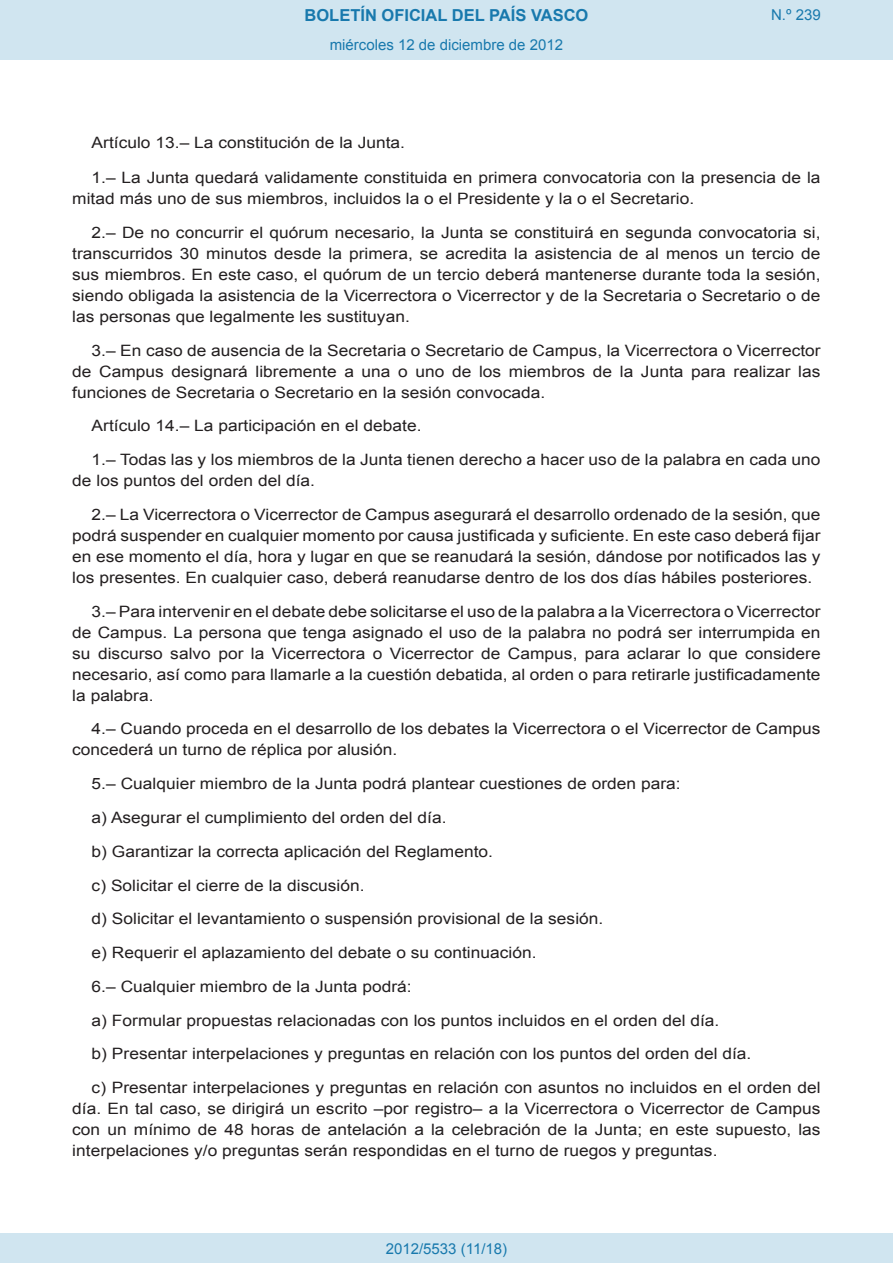
<style>
.page{position:relative;width:893px;height:1263px;background:#fff}
.page>*{position:absolute;margin:0;border:0;box-sizing:border-box;transform-origin:0 0}
.t1{font:700 16.5px "Arial";color:#1879ad}
.BOPVDetalle{font:15.6px/21px "Arial";color:#231f20;text-align:justify;scale:1.11 1}
.Paginacion_Centro{font:15px "Arial";color:#1879ad}
</style>
<div class="page">
<div style="left:0;top:0;width:893px;height:60px;background:#d0e5f0"></div>
<div style="left:0;top:1233px;width:893px;height:30px;background:#d0e5f0"></div>
<p class="t1" style="left:305px;top:4px;width:285px">BOLETÍN OFICIAL DEL PAÍS VASCO</p>
<p class="Paginacion_Centro" style="left:330px;top:35px;width:235px">miércoles 12 de diciembre de 2012</p>
<p class="Paginacion_Centro" style="left:771px;top:5px;width:51px">N.º 239</p>
<p class="BOPVDetalle" style="left:92px;top:132px;width:284px">Artículo 13.– La constitución de la Junta.</p>
<p class="BOPVDetalle" style="left:72px;top:167px;width:676px;text-indent:19px">1.– La Junta quedará validamente constituida en primera convocatoria con la presencia de la mitad más uno de sus miembros, incluidos la o el Presidente y la o el Secretario.</p>
<p class="BOPVDetalle" style="left:72px;top:222px;width:676px;text-indent:19px">2.– De no concurrir el quórum necesario, la Junta se constituirá en segunda convocatoria si, transcurridos 30 minutos desde la primera, se acredita la asistencia de al menos un tercio de sus miembros. En este caso, el quórum de un tercio deberá mantenerse durante toda la sesión, siendo obligada la asistencia de la Vicerrectora o Vicerrector y de la Secretaria o Secretario o de las personas que legalmente les sustituyan.</p>
<p class="BOPVDetalle" style="left:72px;top:340px;width:676px;text-indent:19px">3.– En caso de ausencia de la Secretaria o Secretario de Campus, la Vicerrectora o Vicerrector de Campus designará libremente a una o uno de los miembros de la Junta para realizar las funciones de Secretaria o Secretario en la sesión convocada.</p>
<p class="BOPVDetalle" style="left:92px;top:416px;width:299px">Artículo 14.– La participación en el debate.</p>
<p class="BOPVDetalle" style="left:72px;top:449px;width:676px;text-indent:19px">1.– Todas las y los miembros de la Junta tienen derecho a hacer uso de la palabra en cada uno de los puntos del orden del día.</p>
<p class="BOPVDetalle" style="left:72px;top:504px;width:676px;text-indent:19px">2.– La Vicerrectora o Vicerrector de Campus asegurará el desarrollo ordenado de la sesión, que podrá suspender en cualquier momento por causa justificada y suficiente. En este caso deberá fijar en ese momento el día, hora y lugar en que se reanudará la sesión, dándose por notificados las y los presentes. En cualquier caso, deberá reanudarse dentro de los dos días hábiles posteriores.</p>
<p class="BOPVDetalle" style="left:72px;top:601px;width:676px;text-indent:19px">3.– Para intervenir en el debate debe solicitarse el uso de la palabra a la Vicerrectora o Vicerrector de Campus. La persona que tenga asignado el uso de la palabra no podrá ser interrumpida en su discurso salvo por la Vicerrectora o Vicerrector de Campus, para aclarar lo que considere necesario, así como para llamarle a la cuestión debatida, al orden o para retirarle justificadamente la palabra.</p>
<p class="BOPVDetalle" style="left:72px;top:719px;width:676px;text-indent:19px">4.– Cuando proceda en el desarrollo de los debates la Vicerrectora o el Vicerrector de Campus concederá un turno de réplica por alusión.</p>
<p class="BOPVDetalle" style="left:92px;top:773px;width:532px">5.– Cualquier miembro de la Junta podrá plantear cuestiones de orden para:</p>
<p class="BOPVDetalle" style="left:92px;top:807px;width:321px">a) Asegurar el cumplimiento del orden del día.</p>
<p class="BOPVDetalle" style="left:92px;top:841px;width:363px">b) Garantizar la correcta aplicación del Reglamento.</p>
<p class="BOPVDetalle" style="left:92px;top:875px;width:247px">c) Solicitar el cierre de la discusión.</p>
<p class="BOPVDetalle" style="left:92px;top:908px;width:462px">d) Solicitar el levantamiento o suspensión provisional de la sesión.</p>
<p class="BOPVDetalle" style="left:92px;top:942px;width:402px">e) Requerir el aplazamiento del debate o su continuación.</p>
<p class="BOPVDetalle" style="left:92px;top:976px;width:290px">6.– Cualquier miembro de la Junta podrá:</p>
<p class="BOPVDetalle" style="left:92px;top:1010px;width:567px">a) Formular propuestas relacionadas con los puntos incluidos en el orden del día.</p>
<p class="BOPVDetalle" style="left:92px;top:1043px;width:596px">b) Presentar interpelaciones y preguntas en relación con los puntos del orden del día.</p>
<p class="BOPVDetalle" style="left:72px;top:1077px;width:676px;text-indent:19px">c) Presentar interpelaciones y preguntas en relación con asuntos no incluidos en el orden del día. En tal caso, se dirigirá un escrito –por registro– a la Vicerrectora o Vicerrector de Campus con un mínimo de 48 horas de antelación a la celebración de la Junta; en este supuesto, las interpelaciones y/o preguntas serán respondidas en el turno de ruegos y preguntas.</p>
<p class="Paginacion_Centro" style="left:386px;top:1238px;width:123px">2012/5533 (11/18)</p>
</div>
